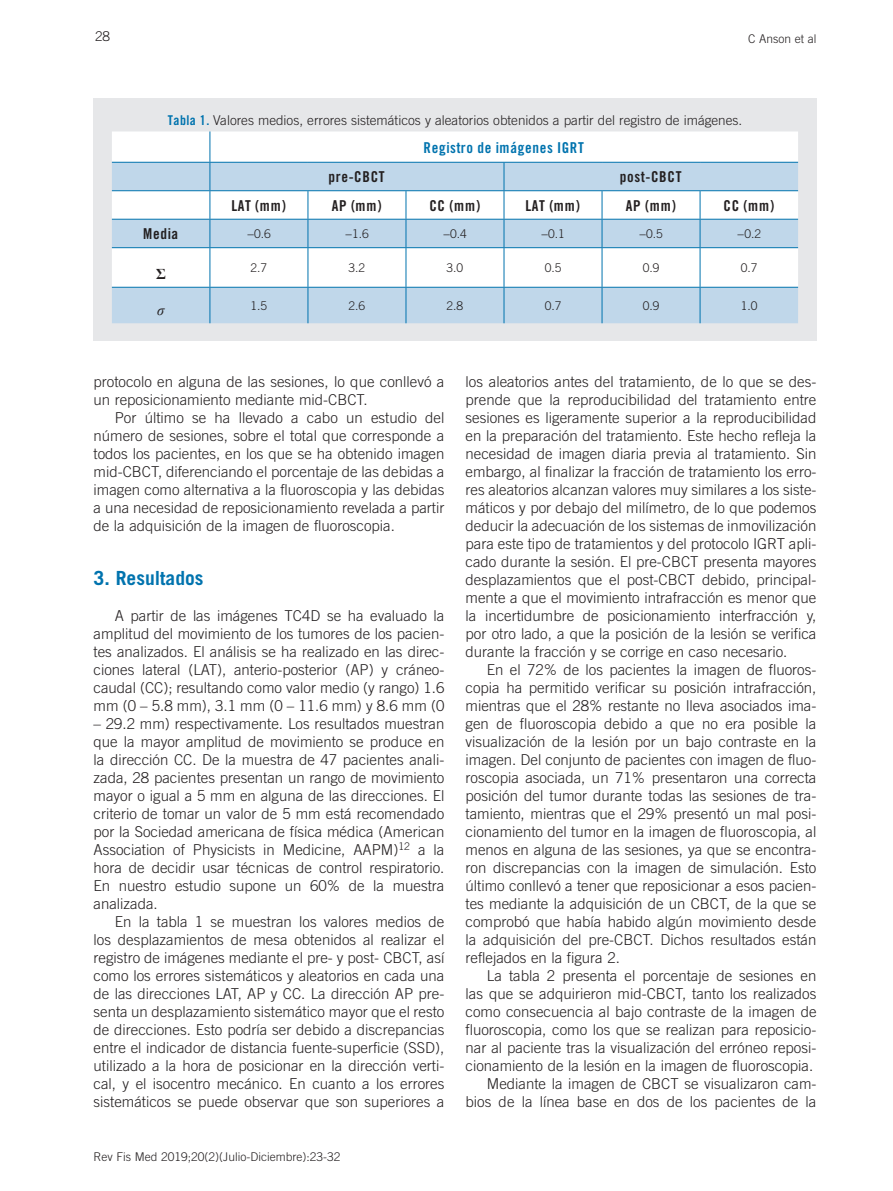
<style>
.page{position:relative;width:893px;height:1191px;background:#fff}
.page>*{position:absolute;margin:0;border:0;box-sizing:border-box;transform-origin:0 0}
.subtitu-1_IG{font:700 19.5px "Trade Gothic";color:#0073ae}
.texto_normal_IG{font:300 15px/18px "Trade Gothic";color:#231f20;text-align:justify}
.t1{font:15px "Trade Gothic Bold Cond Twenty 10";color:#231f20}
.t2{font:15px "Trade Gothic Bold Cond Twenty 10";color:#0073ae}
.texto_normal_IG-2{font:700 15px "Times New Roman";color:#231f20}
.texto_normal_IG-3{font:italic 15px "Times New Roman";color:#231f20}
.Tabla_txt_IG{font:300 13.5px "Trade Gothic";color:#231f20}
.t3{font:300 12px "Trade Gothic";color:#231f20}
.s1{font-family:"Trade Gothic Bold Cond Twenty 10";font-weight:400;color:#0073ae}
</style>
<div class="page">
<div style="left:93px;top:98px;width:724px;height:242px;background:#e6e7e9"></div>
<div style="left:112px;top:288px;width:686px;height:35px;background:#c0d7ea"></div>
<svg style="left:112px;top:131px;width:686px;height:156px;background:#e1edf5"></svg>
<hr style="left:112px;top:247px;width:98px;height:1px;background:#0073ae">
<hr style="left:210px;top:247px;width:98px;height:1px;background:#0073ae">
<hr style="left:210px;top:248px;width:1px;height:39px;background:#0073ae">
<hr style="left:308px;top:247px;width:98px;height:1px;background:#0073ae">
<hr style="left:308px;top:248px;width:1px;height:39px;background:#0073ae">
<hr style="left:406px;top:247px;width:98px;height:1px;background:#0073ae">
<hr style="left:406px;top:248px;width:1px;height:39px;background:#0073ae">
<hr style="left:504px;top:247px;width:98px;height:1px;background:#0073ae">
<hr style="left:504px;top:248px;width:1px;height:39px;background:#0073ae">
<hr style="left:602px;top:247px;width:98px;height:1px;background:#0073ae">
<hr style="left:602px;top:248px;width:1px;height:39px;background:#0073ae">
<hr style="left:700px;top:247px;width:98px;height:1px;background:#0073ae">
<hr style="left:700px;top:248px;width:1px;height:39px;background:#0073ae">
<hr style="left:112px;top:287px;width:98px;height:1px;background:#0073ae">
<hr style="left:210px;top:287px;width:98px;height:1px;background:#0073ae">
<hr style="left:210px;top:288px;width:1px;height:35px;background:#0073ae">
<hr style="left:308px;top:287px;width:98px;height:1px;background:#0073ae">
<hr style="left:308px;top:288px;width:1px;height:35px;background:#0073ae">
<hr style="left:406px;top:287px;width:98px;height:1px;background:#0073ae">
<hr style="left:406px;top:288px;width:1px;height:35px;background:#0073ae">
<hr style="left:504px;top:287px;width:98px;height:1px;background:#0073ae">
<hr style="left:504px;top:288px;width:1px;height:35px;background:#0073ae">
<hr style="left:602px;top:287px;width:98px;height:1px;background:#0073ae">
<hr style="left:602px;top:288px;width:1px;height:35px;background:#0073ae">
<hr style="left:700px;top:287px;width:98px;height:1px;background:#0073ae">
<hr style="left:700px;top:288px;width:1px;height:35px;background:#0073ae">
<p class="Tabla_txt_IG" style="left:95px;top:28px;width:17px">28</p>
<p class="t3" style="left:748px;top:31px;width:70px">C Anson et al</p>
<p class="Tabla_txt_IG" style="left:168px;top:113px;width:576px"><span class="s1">Tabla 1.</span> Valores medios, errores sistemáticos y aleatorios obtenidos a partir del registro de imágenes.</p>
<p class="t2" style="left:423px;top:138px;width:163px">Registro de imágenes IGRT</p>
<p class="t1" style="left:329px;top:168px;width:58px">pre-CBCT</p>
<p class="t1" style="left:620px;top:168px;width:64px">post-CBCT</p>
<p class="t1" style="left:231px;top:196px;width:56px">LAT (mm)</p>
<p class="t1" style="left:332px;top:196px;width:52px">AP (mm)</p>
<p class="t1" style="left:429px;top:196px;width:53px">CC (mm)</p>
<p class="t1" style="left:526px;top:196px;width:56px">LAT (mm)</p>
<p class="t1" style="left:626px;top:196px;width:52px">AP (mm)</p>
<p class="t1" style="left:723px;top:196px;width:53px">CC (mm)</p>
<p class="t1" style="left:143px;top:225px;width:37px">Media</p>
<p class="t3" style="left:247px;top:227px;width:25px">−0.6</p>
<p class="t3" style="left:345px;top:227px;width:25px">−1.6</p>
<p class="t3" style="left:443px;top:227px;width:25px">−0.4</p>
<p class="t3" style="left:541px;top:227px;width:25px">−0.1</p>
<p class="t3" style="left:639px;top:227px;width:25px">−0.5</p>
<p class="t3" style="left:737px;top:227px;width:25px">−0.2</p>
<p class="texto_normal_IG-2" style="left:156px;top:263px;width:11px">Σ</p>
<p class="t3" style="left:251px;top:261px;width:18px">2.7</p>
<p class="t3" style="left:349px;top:261px;width:18px">3.2</p>
<p class="t3" style="left:447px;top:261px;width:18px">3.0</p>
<p class="t3" style="left:545px;top:261px;width:18px">0.5</p>
<p class="t3" style="left:643px;top:261px;width:18px">0.9</p>
<p class="t3" style="left:741px;top:261px;width:18px">0.7</p>
<p class="texto_normal_IG-3" style="left:157px;top:299px;width:9px">σ</p>
<p class="t3" style="left:251px;top:298px;width:18px">1.5</p>
<p class="t3" style="left:349px;top:298px;width:18px">2.6</p>
<p class="t3" style="left:447px;top:298px;width:18px">2.8</p>
<p class="t3" style="left:545px;top:298px;width:18px">0.7</p>
<p class="t3" style="left:643px;top:298px;width:18px">0.9</p>
<p class="t3" style="left:741px;top:298px;width:18px">1.0</p>
<p class="texto_normal_IG" style="left:94px;top:372px;width:352px">protocolo en alguna de las sesiones, lo que conllevó a un reposicionamiento mediante mid-CBCT.</p>
<p class="texto_normal_IG" style="left:94px;top:408px;width:352px;text-indent:21px">Por último se ha llevado a cabo un estudio del número de sesiones, sobre el total que corresponde a todos los pacientes, en los que se ha obtenido imagen mid-CBCT, diferenciando el porcentaje de las debidas a imagen como alternativa a la fluoroscopia y las debidas a una necesidad de reposicionamiento revelada a partir de la adquisición de la imagen de fluoroscopia.</p>
<p class="subtitu-1_IG" style="left:94px;top:566px;width:111px">3. Resultados</p>
<p class="texto_normal_IG" style="left:94px;top:606px;width:352px;text-indent:21px">A partir de las imágenes TC4D se ha evaluado la amplitud del movimiento de los tumores de los pacien&shy;tes analizados. El análisis se ha realizado en las direc&shy;ciones lateral (LAT), anterio-posterior (AP) y cráneo&shy;caudal (CC); resultando como valor medio (y rango) 1.6 mm (0 – 5.8 mm), 3.1 mm (0 – 11.6 mm) y 8.6 mm (0</p>
<p class="texto_normal_IG" style="left:94px;top:714px;width:352px">– 29.2 mm) respectivamente. Los resultados muestran que la mayor amplitud de movimiento se produce en la dirección CC. De la muestra de 47 pacientes anali&shy;zada, 28 pacientes presentan un rango de movimiento mayor o igual a 5 mm en alguna de las direcciones. El criterio de tomar un valor de 5 mm está recomendado por la Sociedad americana de física médica (American Association of Physicists in Medicine, AAPM)<sup>12</sup> a la hora de decidir usar técnicas de control respiratorio.<br>En nuestro estudio supone un 60% de la muestra analizada.</p>
<p class="texto_normal_IG" style="left:94px;top:912px;width:352px;text-indent:21px">En la tabla 1 se muestran los valores medios de los desplazamientos de mesa obtenidos al realizar el registro de imágenes mediante el pre- y post- CBCT, así como los errores sistemáticos y aleatorios en cada una de las direcciones LAT, AP y CC. La dirección AP pre&shy;senta un desplazamiento sistemático mayor que el resto de direcciones. Esto podría ser debido a discrepancias entre el indicador de distancia fuente-superficie (SSD), utilizado a la hora de posicionar en la dirección verti&shy;cal, y el isocentro mecánico. En cuanto a los errores sistemáticos se puede observar que son superiores a</p>
<p class="t3" style="left:94px;top:1149px;width:249px">Rev Fis Med 2019;20(2)(Julio-Diciembre):23-32</p>
<p class="texto_normal_IG" style="left:466px;top:372px;width:352px">los aleatorios antes del tratamiento, de lo que se des&shy;prende que la reproducibilidad del tratamiento entre sesiones es ligeramente superior a la reproducibilidad en la preparación del tratamiento. Este hecho refleja la necesidad de imagen diaria previa al tratamiento. Sin embargo, al finalizar la fracción de tratamiento los erro&shy;res aleatorios alcanzan valores muy similares a los siste&shy;máticos y por debajo del milímetro, de lo que podemos deducir la adecuación de los sistemas de inmovilización para este tipo de tratamientos y del protocolo IGRT apli&shy;cado durante la sesión. El pre-CBCT presenta mayores desplazamientos que el post-CBCT debido, principal&shy;mente a que el movimiento intrafracción es menor que la incertidumbre de posicionamiento interfracción y, por otro lado, a que la posición de la lesión se verifica durante la fracción y se corrige en caso necesario.</p>
<p class="texto_normal_IG" style="left:466px;top:660px;width:352px;text-indent:21px">En el 72% de los pacientes la imagen de fluoros&shy;copia ha permitido verificar su posición intrafracción, mientras que el 28% restante no lleva asociados ima&shy;gen de fluoroscopia debido a que no era posible la visualización de la lesión por un bajo contraste en la imagen. Del conjunto de pacientes con imagen de fluo&shy;roscopia asociada, un 71% presentaron una correcta posición del tumor durante todas las sesiones de tra&shy;tamiento, mientras que el 29% presentó un mal posi&shy;cionamiento del tumor en la imagen de fluoroscopia, al menos en alguna de las sesiones, ya que se encontra&shy;ron discrepancias con la imagen de simulación. Esto último conllevó a tener que reposicionar a esos pacien&shy;tes mediante la adquisición de un CBCT, de la que se comprobó que había habido algún movimiento desde la adquisición del pre-CBCT. Dichos resultados están reflejados en la figura 2.</p>
<p class="texto_normal_IG" style="left:466px;top:966px;width:352px;text-indent:21px">La tabla 2 presenta el porcentaje de sesiones en las que se adquirieron mid-CBCT, tanto los realizados como consecuencia al bajo contraste de la imagen de fluoroscopia, como los que se realizan para reposicio&shy;nar al paciente tras la visualización del erróneo reposi&shy;cionamiento de la lesión en la imagen de fluoroscopia.</p>
<p class="texto_normal_IG" style="left:466px;top:1074px;width:352px;text-align:right">Mediante la imagen de CBCT se visualizaron cam&shy;bios de la línea base en dos de los pacientes de la</p>
</div>
